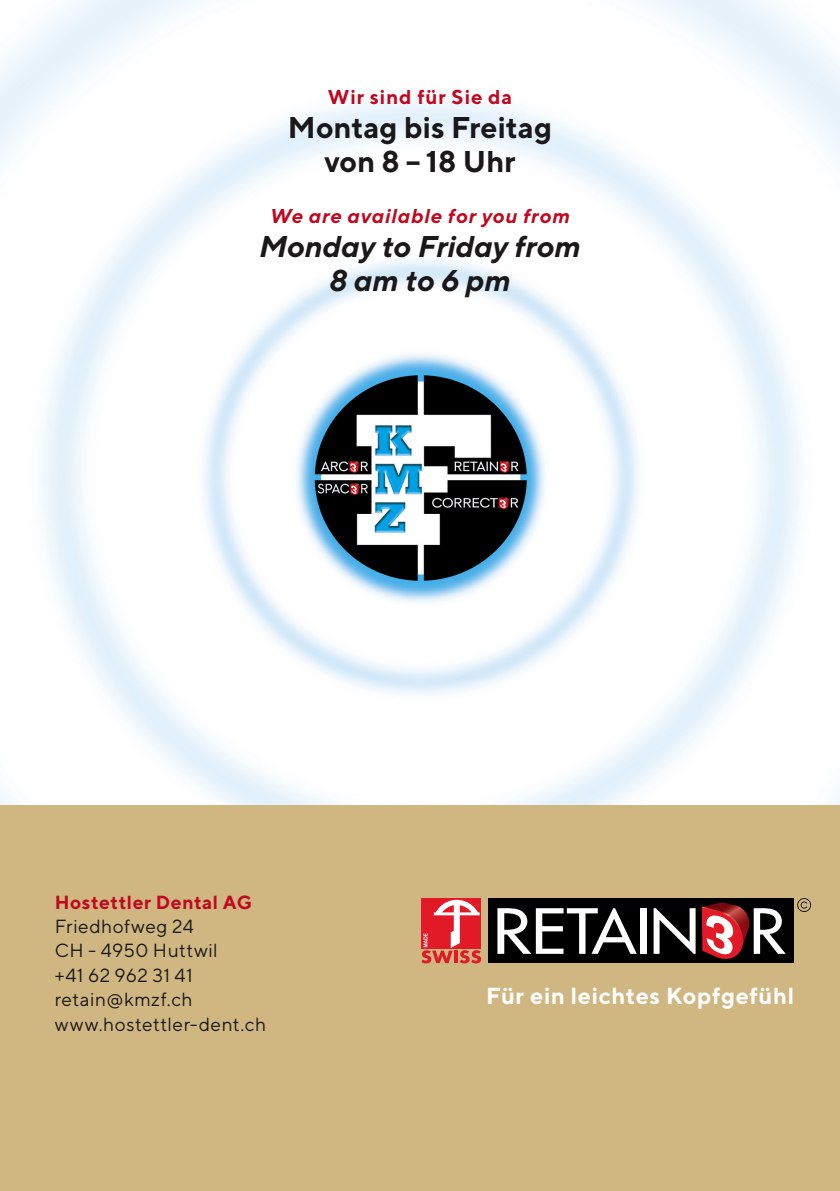
<style>
.page{position:relative;width:840px;height:1191px;background:#fff}
.page>*{position:absolute;margin:0;border:0;box-sizing:border-box;transform-origin:0 0}
.t1{font:700 30px/34px "TT Norms";color:#1a1818;text-align:center}
.t2{font:italic 700 30px/34px "TT Norms";letter-spacing:-.005em;color:#1a1818;text-align:center}
.t3{font:700 23.2px "TT Norms";letter-spacing:.025em;color:#fff}
.t4{font:italic 700 20px "TT Norms";letter-spacing:.04em;color:#c0081f}
.t5{font:700 20px "TT Norms";letter-spacing:.045em;color:#c0081f}
.t6{font:19px/24.4px "TT Norms";letter-spacing:.025em;color:#1a1818}
.t7{font:700 19px "TT Norms";letter-spacing:.03em;color:#c0081f}
</style>
<div class="page">
<img style="left:0;top:0;width:839px;height:805px">
<div style="left:0;top:805px;width:839px;height:386px;background:#d0b782"></div>
<div style="left:487px;top:898px;width:306px;height:65px;background:#000"></div>
<svg style="left:421px;top:899px;width:60px;height:64px"></svg>
<div style="left:639px;top:908px;width:7px;height:45px;background:#fff"></div>
<svg style="left:497px;top:908px;width:139px;height:45px"></svg>
<svg style="left:653px;top:908px;width:42px;height:45px"></svg>
<svg style="left:701px;top:902px;width:84px;height:57px"></svg>
<svg style="left:797px;top:898px;width:13px;height:14px"></svg>
<p class="t5" style="left:327px;top:85px;width:186px">Wir sind für Sie da</p>
<h1 class="t1" style="left:288px;top:110px;width:265px">M ontag bis Freitag von 8 – 18 Uhr</h1>
<p class="t4" style="left:270px;top:204px;width:301px">We are available for you from</p>
<h1 class="t2" style="left:259px;top:229px;width:323px">Monday to Friday from<br>8 am to 6 pm</h1>
<p class="t7" style="left:55px;top:890px;width:199px">Hostettler Dental AG</p>
<p class="t6" style="left:55px;top:913px;width:213px">Friedhofweg 24<br>CH - 4950 Huttwil<br>+41 62 962 31 41 retain@kmzf.ch www.hostettler-dent.ch</p>
<p class="t3" style="left:486px;top:981px;width:309px">Für ein leichtes Kopfgefühl</p>
</div>
